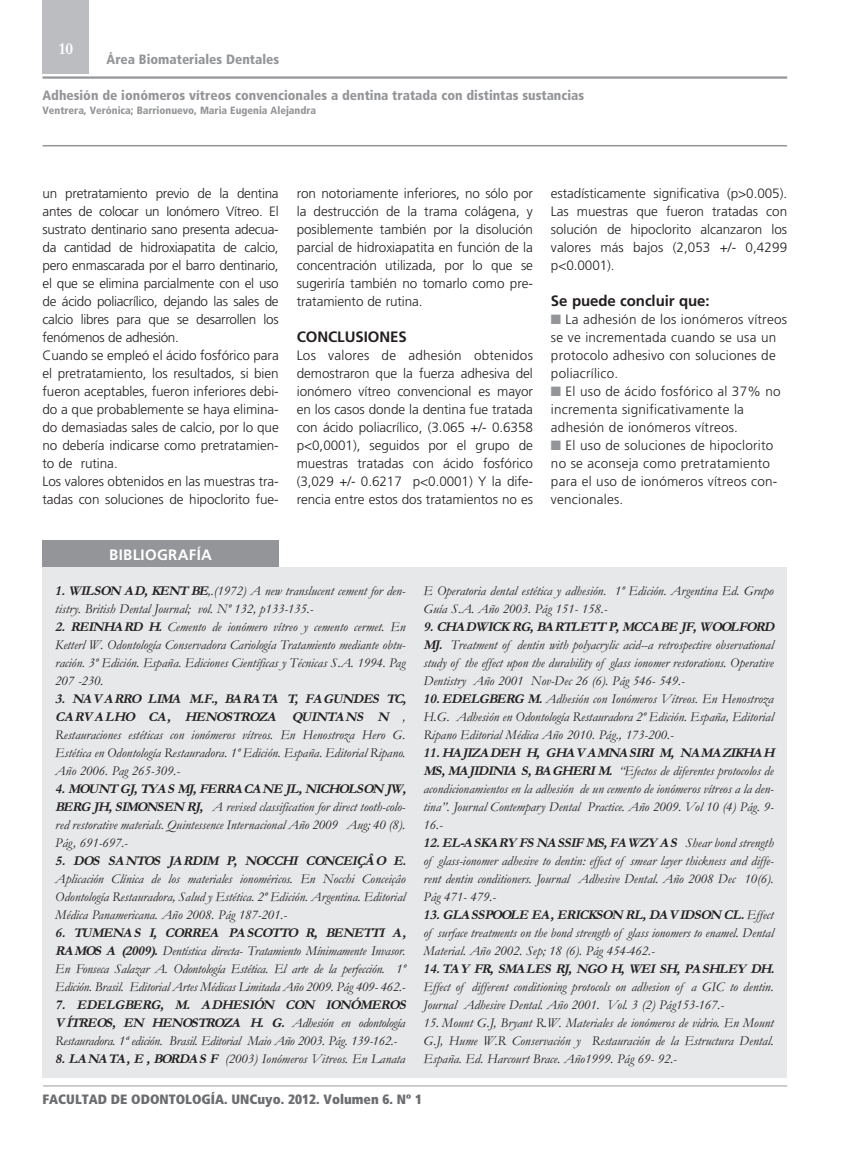
<style>
.page{position:relative;width:851px;height:1149px;background:#fff}
.page>*{position:absolute;margin:0;border:0;box-sizing:border-box;transform-origin:0 0}
.t1{font:700 16.5px "Garamond";color:#fff}
.t2{font:700 15px "Frutiger";letter-spacing:-.005em;color:#231f20}
.t3{font:700 15px "Frutiger";letter-spacing:.02em;color:#fff}
.t4{font:italic 13.5px/18px "Garamond";color:#231f20}
.t5{font:300 13.5px/18px "Frutiger";letter-spacing:-.005em;color:#231f20;text-align:justify}
.t6{font:300 13.5px/18px "Frutiger";letter-spacing:.015em;color:#231f20}
.t7{font:italic 13.5px/18px "Garamond";letter-spacing:-.02em;color:#231f20}
.t8{font:900 condensed 13.5px "Frutiger 77";color:#939598}
.t9{font:italic 700 13.5px "Garamond";color:#231f20}
.t10{font:13.5px "Frutiger 87 Cond Extra Blk";color:#6c6d70}
.t11{font:900 condensed 10.5px "Frutiger 77";color:#939598}
.s1{color:#939598}
.s2{font-weight:700}
</style>
<div class="page">
<div style="left:43px;top:0;width:46px;height:73px;background:#bcbdc0"></div>
<hr style="left:43px;top:1084px;width:744px;height:2px;background:#bcbdc0">
<hr style="left:43px;top:76px;width:744px;height:3px;background:#939598">
<hr style="left:43px;top:145px;width:744px;height:1px;background:#939598">
<div style="left:43px;top:567px;width:744px;height:509px;background:#e7e8e9"></div>
<div style="left:43px;top:540px;width:236px;height:27px;background:#939598"></div>
<p class="t1" style="left:59px;top:39px;width:16px">10</p>
<p class="t8" style="left:43px;top:87px;width:543px">Adhesión de ionómeros vítreos convencionales a dentina tratada con distintas sustancias</p>
<p class="t11" style="left:43px;top:104px;width:275px">Ventrera, Verónica; Barrionuevo, Maria Eugenia Alejandra</p>
<p class="t8" style="left:107px;top:51px;width:174px">Área Biomateriales Dentales</p>
<p class="t5" style="left:43px;top:184px;width:238px;text-align:left">un pretratamiento previo de la dentina antes de colocar un Ionómero Vítreo. El sustrato dentinario sano presenta adecua&shy;da cantidad de hidroxiapatita de calcio, pero enmascarada por el barro dentinario, el que se elimina parcialmente con el uso de ácido poliacrílico, dejando las sales de calcio libres para que se desarrollen los fenómenos de adhesión.<br>Cuando se empleó el ácido fosfórico para el pretratamiento, los resultados, si bien fueron aceptables, fueron inferiores debi&shy;do a que probablemente se haya elimina&shy;do demasiadas sales de calcio, por lo que no debería indicarse como pretratamien&shy;to de rutina.<br>Los valores obtenidos en las muestras tra&shy;tadas con soluciones de hipoclorito fue-</p>
<p class="t5" style="left:297px;top:184px;width:238px">ron notoriamente inferiores, no sólo por la destrucción de la trama colágena, y posiblemente también por la disolución parcial de hidroxiapatita en función de la concentración utilizada, por lo que se sugeriría también no tomarlo como pre&shy;tratamiento de rutina.</p>
<p class="t2" style="left:297px;top:331px;width:111px">CONCLUSIONES</p>
<p class="t5" style="left:297px;top:346px;width:238px">Los valores de adhesión obtenidos demostraron que la fuerza adhesiva del ionómero vítreo convencional es mayor en los casos donde la dentina fue tratada con ácido poliacrílico, (3.065 +/- 0.6358 p&lt;0,0001), seguidos por el grupo de muestras tratadas con ácido fosfórico (3,029 +/- 0.6217 p&lt;0.0001) Y la dife&shy;rencia entre estos dos tratamientos no es</p>
<p class="t3" style="left:109px;top:549px;width:104px">BIBLIOGRAFÍA</p>
<p class="t5" style="left:551px;top:184px;width:238px">estadísticamente significativa (p&gt;0.005).<br>Las muestras que fueron tratadas con solución de hipoclorito alcanzaron los valores más bajos (2,053 +/- 0,4299 p&lt;0.0001).</p>
<p class="t2" style="left:551px;top:295px;width:160px">Se puede concluir que:</p>
<p class="t6" style="left:551px;top:310px;width:237px"><span class="s1">■</span> La adhesión de los ionómeros vítreos se ve incrementada cuando se usa un protocolo adhesivo con soluciones de poliacrílico.</p>
<p class="t6" style="left:551px;top:382px;width:231px"><span class="s1">■</span> El uso de ácido fosfórico al 37% no incrementa significativamente la adhesión de ionómeros vítreos.</p>
<p class="t6" style="left:551px;top:436px;width:228px"><span class="s1">■</span> El uso de soluciones de hipoclorito no se aconseja como pretratamiento para el uso de ionómeros vítreos con&shy;vencionales.</p>
<p class="t4" style="left:55px;top:580px;width:351px"><span class="s2">1.WILSONAD,KENTBE</span>,.(1972) A new translucent cement for den&shy;tistry. British Dental Journal; vol. Nº 132, p133-135.- <span class="s2">2.REINHARDH.</span>Cemento de ionómero vítreo y cemento cermet. En Ketterl W. Odontología Conservadora Cariología Tratamiento mediante obtu&shy;ración. 3º Edición. España. Ediciones Científicas y Técnicas S.A. 1994. Pag 207 -230.</p>
<p class="t4" style="left:55px;top:688px;width:356px"><span class="s2">3. NAV ARRO LIMA M.F., BARATA T, FAGUNDES TC, CA RV A LHO CA , HENOSTROZA QUINTA NS N</span> , Restauraciones estéticas con ionómeros vítreos. En Henostroza Hero G.<br>Estética en Odontología Restauradora. 1º Edición. España. Editorial Ripano.<br>Año 2006. Pag 265-309.-</p>
<p class="t4" style="left:55px;top:778px;width:356px"><span class="s2">4. MOUNT GJ, TYAS MJ, FERRACANE JL, NICHOLSON JW, BERGJH,SIMONSENRJ,</span> A revised classification for direct tooth-colo&shy;red restorative materials. Quintessence Internacional Año 2009 Aug; 40 (8).<br>Pág, 691-697.-</p>
<p class="t9" style="left:55px;top:851px;width:356px">5. DOS SA NTOS JA RDIM P, NOCCHI CONCEIÇÂ O E.</p>
<p class="t4" style="left:55px;top:868px;width:351px;text-align:justify">Aplicación Clínica de los materiales ionoméricos. En Nocchi Conceiçâo Odontología Restauradora, Salud y Estética. 2º Edición. Argentina. Editorial Médica Panamericana. Año 2008. Pág 187-201.-</p>
<p class="t4" style="left:55px;top:922px;width:356px"><span class="s2">6. TUMENA S I, CORREA PA SCOTTO R, BENETTI A , RAMOSA (2009).</span>Dentística directa- Tratamiento Mínimamente Invasor.<br>En Fonseca Salazar A. Odontología Estética. El arte de la perfección. 1º Edición. Brasil. Editorial Artes Médicas Limitada Año 2009. Pág 409- 462.-</p>
<p class="t7" style="left:55px;top:994px;width:355px"><span class="s2">7. EDELGBERG, M. A DHESIÓN CON IONÓMEROS VÍTREOS, EN HENOSTROZA H. G.</span> Adhesión en odontología Restauradora. 1ª edición. Brasil. Editorial Maio Año 2003. Pág. 139-162.- <span class="s2">8.LANATA,E,BORDASF</span> (2003) Ionómeros Vitreos. En Lanata</p>
<p class="t4" style="left:423px;top:580px;width:351px">E Operatoria dental estética y adhesión. 1º Edición. Argentina Ed. Grupo<br>Guía S.A. Año 2003. Pág 151- 158.-</p>
<p class="t4" style="left:423px;top:616px;width:356px"><span class="s2">9. CHADWICK RG, BARTLETT P, MCCABE JF, WOOLFORD MJ.</span> Treatment of dentin with polyacrylic acid--a retrospective observational study of the effect upon the durability of glass ionomer restorations. Operative Dentistry Año 2001 Nov-Dec 26 (6). Pág 546- 549.- <span class="s2">10.EDELGBERGM.</span>Adhesión con Ionómeros Vítreos. En Henostroza H.G. Adhesión en Odontología Restauradora 2º Edición. España, Editorial Ripano Editorial Médica Año 2010. Pág., 173-200.-</p>
<p class="t4" style="left:423px;top:742px;width:357px"><span class="s2">11. HAJIZADEH H, GHAV AMNASIRI M, NAMAZIKHAH MS,MAJIDINIAS,BAGHERIM.</span> “Efectos de diferentes protocolos de acondicionamientos en la adhesión de un cemento de ionómeros vítreos a la den&shy;tina”. Journal Contempary Dental Practice. Año 2009. Vol 10 (4) Pág. 9- 16.-<br><span class="s2">12.EL-ASKARYFSNASSIFMS,FAWZYAS</span> S h e a r b o n d stre ngth of glass-ionomer adhesive to dentin: effect of smear layer thickness and diffe&shy;rent dentin conditioners. Journal Adhesive Dental. Año 2008 Dec 10(6).<br>Pág 471- 479.-</p>
<p class="t4" style="left:423px;top:904px;width:351px;text-align:justify"><span class="s2">13. GLASSPOOLE EA, ERICKSON RL, DAVIDSON CL.</span> Effe c t of surface treatments on the bond strength of glass ionomers to enamel. Dental Material. Año 2002. Sep; 18 (6). Pág 454-462.-</p>
<p class="t9" style="left:423px;top:959px;width:356px">14. TAY FR, SMALES RJ, NGO H, WEI SH, PASHLEY DH.</p>
<p class="t4" style="left:423px;top:976px;width:351px">Effect of different conditioning protocols on adhesion of a GIC to dentin.<br>Journal Adhesive Dental. Año 2001. Vol. 3 (2) Pág153-167.-</p>
<p class="t4" style="left:423px;top:1012px;width:351px;text-align:justify">15. Mount G.J, Bryant R.W. Materiales de ionómeros de vidrio. En Mount G.J, Hume W.R Conservación y Restauración de la Estructura Dental.<br>España. Ed. Harcourt Brace. Año1999. Pág 69- 92.-</p>
<p class="t10" style="left:43px;top:1090px;width:381px">FACULTAD DE ODONTOLOGÍA. UNCuyo. 2012. Volumen 6. Nº 1</p>
</div>
